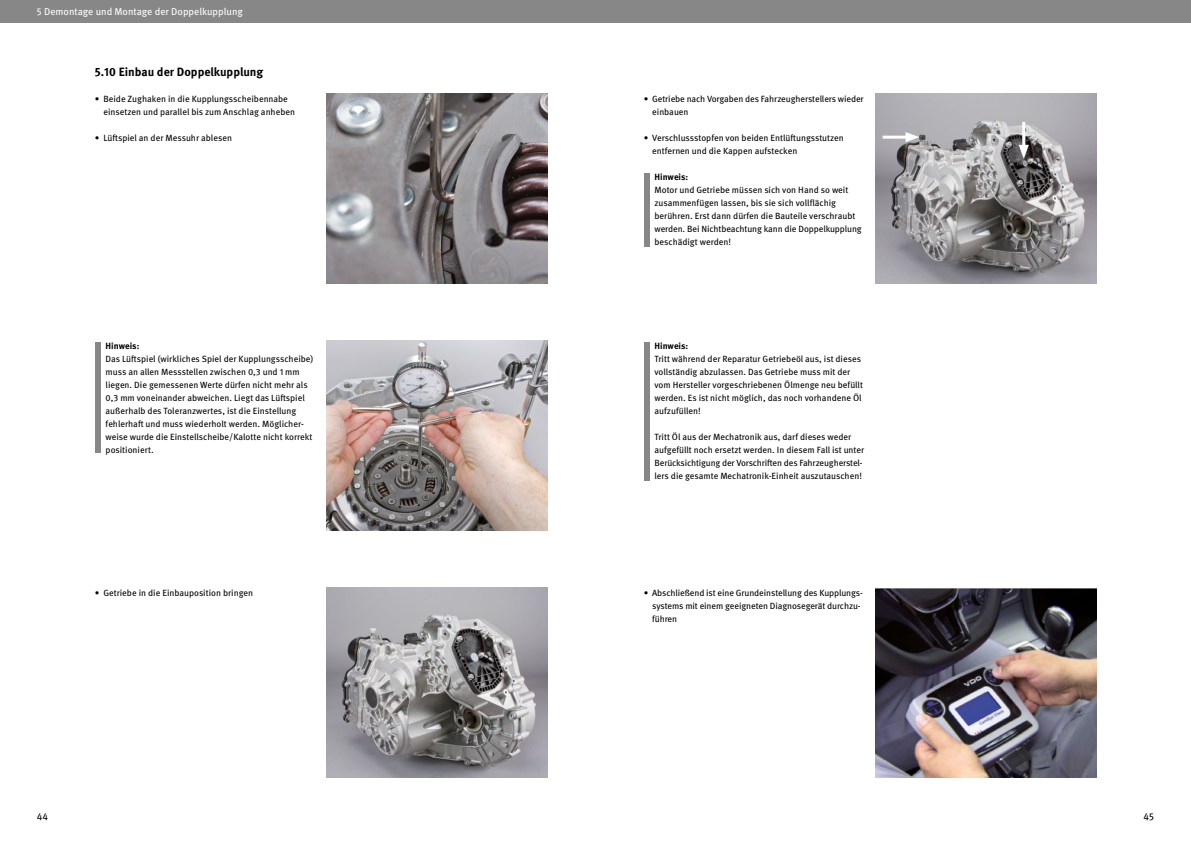
<style>
.page{position:relative;width:1191px;height:842px;background:#fff}
.page>*{position:absolute;margin:0;border:0;box-sizing:border-box;transform-origin:0 0}
.t1{font:700 12px "Meta OT";color:#000}
.t2{font:10px "Meta OT";color:#fff}
.t3{font:10px "Meta OT";color:#000}
.t4{font:9px/13px "Meta OT";letter-spacing:-.005em;color:#000}
.t5{font:700 9px "Meta OT";letter-spacing:-.005em;color:#000}
</style>
<div class="page">
<div style="left:0;top:0;width:595px;height:23px;background:#878787"></div>
<div style="left:595px;top:0;width:596px;height:23px;background:#878787"></div>
<img style="left:327px;top:93px;width:220px;height:191px">
<img style="left:327px;top:340px;width:220px;height:191px">
<img style="left:327px;top:587px;width:220px;height:191px">
<div style="left:95px;top:343px;width:5px;height:110px;background:#878787"></div>
<img style="left:875px;top:93px;width:221px;height:191px">
<div style="left:643px;top:173px;width:6px;height:74px;background:#878787"></div>
<div style="left:643px;top:342px;width:6px;height:139px;background:#878787"></div>
<hr style="left:882px;top:136px;width:29px;height:3px;background:#fff">
<svg style="left:905px;top:132px;width:14px;height:10px"></svg>
<hr style="left:1022px;top:122px;width:3px;height:28px;background:#fff">
<svg style="left:1018px;top:145px;width:10px;height:14px"></svg>
<img style="left:875px;top:588px;width:221px;height:190px">
<p class="t2" style="left:37px;top:5px;width:208px">5 Demontage und Montage der Doppelkupplung</p>
<h1 class="t1" style="left:95px;top:64px;width:170px">5.10 Einbau der Doppelkupplung</h1>
<p class="t4" style="left:103px;top:92px;width:193px;text-indent:-9px">• Beide Zughaken in die Kupplungsscheibennabe einsetzen und parallel bis zum Anschlag anheben</p>
<p class="t4" style="left:95px;top:131px;width:139px">• Lüftspiel an der Messuhr ablesen</p>
<p class="t4" style="left:652px;top:92px;width:213px;text-indent:-9px">• Getriebe nach Vorgaben des Fahrzeugherstellers wieder einbauen</p>
<p class="t4" style="left:652px;top:131px;width:193px;text-indent:-9px">• Verschlussstopfen von beiden Entlüftungsstutzen entfernen und die Kappen aufstecken</p>
<p class="t5" style="left:654px;top:171px;width:35px">Hinweis:</p>
<p class="t4" style="left:654px;top:183px;width:209px">Motor und Getriebe müssen sich von Hand so weit zusammenfügen lassen, bis sie sich vollflächig berühren. Erst dann dürfen die Bauteile verschraubt werden. Bei Nichtbeachtung kann die Doppelkupplung beschädigt werden!</p>
<p class="t5" style="left:106px;top:340px;width:35px">Hinweis:</p>
<p class="t4" style="left:106px;top:352px;width:209px">Das Lüftspiel (wirkliches Spiel der Kupplungsscheibe) muss an allen Messstellen zwischen 0,3 und 1 mm liegen. Die gemessenen Werte dürfen nicht mehr als 0,3 mm voneinander abweichen. Liegt das Lüftspiel außerhalb des Toleranzwertes, ist die Einstellung fehlerhaft und muss wiederholt werden. Möglicher&shy;weise wurde die Einstellscheibe/Kalotte nicht korrekt positioniert.</p>
<p class="t5" style="left:654px;top:340px;width:35px">Hinweis:</p>
<p class="t4" style="left:654px;top:352px;width:210px">Tritt während der Reparatur Getriebeöl aus, ist dieses vollständig abzulassen. Das Getriebe muss mit der vom Hersteller vorgeschriebenen Ölmenge neu befüllt werden. Es ist nicht möglich, das noch vorhandene Öl aufzufüllen!</p>
<p class="t4" style="left:654px;top:430px;width:211px">Tritt Öl aus der Mechatronik aus, darf dieses weder aufgefüllt noch ersetzt werden. In diesem Fall ist unter Berücksichtigung der Vorschriften des Fahrzeugherstel&shy;lers die gesamte Mechatronik-Einheit auszutauschen!</p>
<p class="t4" style="left:95px;top:586px;width:160px">• Getriebe in die Einbauposition bringen</p>
<p class="t4" style="left:652px;top:586px;width:212px;text-indent:-9px">• Abschließend ist eine Grundeinstellung des Kupplungs&shy;systems mit einem geeigneten Diagnosegerät durchzu&shy;führen</p>
<p class="t3" style="left:37px;top:810px;width:13px">44</p>
<p class="t3" style="left:1143px;top:810px;width:12px">45</p>
</div>
